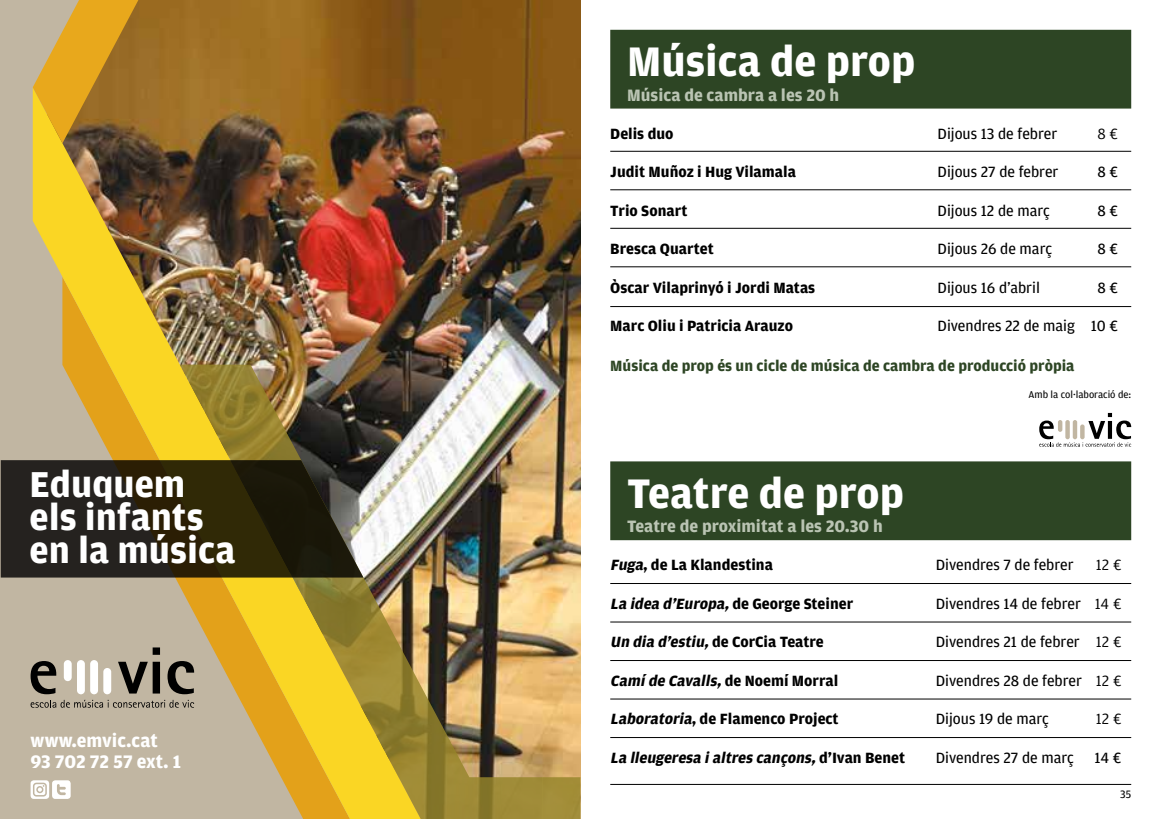
<style>
.page{position:relative;width:1161px;height:819px;background:#fff}
.page>*{position:absolute;margin:0;border:0;box-sizing:border-box;transform-origin:0 0}
.t1{font:700 43.75px "Amplitude";color:#fff}
.t2{font:700 38.15px/33.2px "Amplitude";color:#fff}
.t3{font:700 19.25px/21px "Amplitude";color:#fff}
.t4{font:700 17.5px "Amplitude";color:#bac4b3}
.t5{font:15.75px "Amplitude";color:#000}
.t6{font:700 15.75px "Amplitude";color:#000}
.t7{font:italic 700 15.75px "Amplitude";color:#000}
.t8{font:700 15.75px "Amplitude";color:#2d4524}
.t9{font:15.75px "Amplitude";color:#000}
.t10{font:11.38px "Amplitude";color:#000}
.t11{font:10.5px "Amplitude";color:#000}
.s1{font-style:italic}
.s2{font-style:normal}
.s3{font-style:inherit}
</style>
<div class="page">
<div style="left:610px;top:461px;width:521px;height:79px;background:#2d4524"></div>
<div style="left:610px;top:30px;width:521px;height:79px;background:#2d4524"></div>
<hr style="left:610px;top:151px;width:521px;height:1px;background:#000">
<hr style="left:610px;top:583px;width:521px;height:1px;background:#000">
<hr style="left:610px;top:189px;width:521px;height:1px;background:#000">
<hr style="left:610px;top:621px;width:521px;height:1px;background:#000">
<hr style="left:610px;top:228px;width:521px;height:1px;background:#000">
<hr style="left:610px;top:660px;width:521px;height:1px;background:#000">
<hr style="left:610px;top:266px;width:521px;height:1px;background:#000">
<hr style="left:610px;top:306px;width:521px;height:1px;background:#000">
<hr style="left:610px;top:698px;width:521px;height:1px;background:#000">
<hr style="left:610px;top:737px;width:521px;height:1px;background:#000">
<svg style="left:1039px;top:413px;width:92px;height:34px"></svg>
<hr style="left:1073px;top:420px;width:4px;height:19px;background:#c1b6a2;border-radius:2px">
<div style="left:1065px;top:420px;width:5px;height:19px;background:#c1b6a2;border-radius:2px"></div>
<svg style="left:1080px;top:424px;width:4px;height:15px"></svg>
<hr style="left:1058px;top:420px;width:4px;height:12px;background:#c1b6a2;border-radius:2px">
<img style="left:395px;top:0;width:185px;height:364px">
<svg style="left:0;top:0;width:395px;height:819px;background:#ad8f61"></svg>
<img style="left:33px;top:87px;width:388px;height:732px">
<svg style="left:33px;top:0;width:105px;height:143px;background:#c29433"></svg>
<img style="left:421px;top:364px;width:159px;height:455px">
<img style="left:180px;top:364px;width:241px;height:455px">
<svg style="left:31px;top:647px;width:163px;height:60px;background:#988f80"></svg>
<div style="left:90px;top:660px;width:8px;height:34px;background:#fff;border-radius:4px"></div>
<div style="left:77px;top:660px;width:8px;height:34px;background:#fff;border-radius:4px"></div>
<div style="left:103px;top:668px;width:8px;height:26px;background:#fff;border-radius:4px"></div>
<div style="left:64px;top:660px;width:8px;height:21px;background:#fff;border-radius:4px"></div>
<div style="left:31px;top:780px;width:18px;height:18px;background:#fff;border-radius:3px"></div>
<svg style="left:33px;top:780px;width:38px;height:18px"></svg>
<svg style="left:1px;top:460px;width:362px;height:117px;background:#2a2617"></svg>
<hr style="left:610px;top:784px;width:521px;height:1px;background:#000">
<h2 class="t2" style="left:30px;top:468px;width:207px">Eduquem els infants en la música</h2>
<p class="t3" style="left:31px;top:730px;width:152px">www.emvic.cat<br>93 702 72 57 ext. 1</p>
<h1 class="t1" style="left:627px;top:37px;width:290px">Música de prop</h1>
<p class="t4" style="left:627px;top:85px;width:214px">Música de cambra a les 20 h</p>
<p class="t6" style="left:610px;top:125px;width:65px">Delis duo</p>
<p class="t5" style="left:937px;top:125px;width:121px">Dijous 13 de febrer</p>
<p class="t9" style="left:1097px;top:125px;width:22px">8 €</p>
<p class="t6" style="left:610px;top:163px;width:187px">Judit Muñoz i Hug Vilamala</p>
<p class="t5" style="left:937px;top:163px;width:122px">Dijous 27 de febrer</p>
<p class="t5" style="left:1097px;top:163px;width:22px">8 €</p>
<p class="t6" style="left:610px;top:202px;width:79px">Trio Sonart</p>
<p class="t5" style="left:937px;top:202px;width:114px">Dijous 12 de març</p>
<p class="t5" style="left:1097px;top:202px;width:22px">8 €</p>
<p class="t6" style="left:610px;top:240px;width:105px">Bresca Quartet</p>
<p class="t5" style="left:937px;top:240px;width:116px">Dijous 26 de març</p>
<p class="t5" style="left:1097px;top:240px;width:22px">8 €</p>
<p class="t6" style="left:610px;top:279px;width:207px">Òscar Vilaprinyó i Jordi Matas</p>
<p class="t5" style="left:937px;top:279px;width:104px">Dijous 16 d’abril</p>
<p class="t5" style="left:1097px;top:279px;width:22px">8 €</p>
<p class="t6" style="left:610px;top:317px;width:184px">Marc Oliu i Patricia Arauzo</p>
<p class="t5" style="left:937px;top:317px;width:182px">Divendres 22 de maig 10 €</p>
<p class="t8" style="left:610px;top:357px;width:466px">Música de prop és un cicle de música de cambra de producció pròpia</p>
<p class="t11" style="left:1028px;top:388px;width:104px">Amb la col·laboració de:</p>
<h1 class="t1" style="left:627px;top:468px;width:278px">Teatre de prop</h1>
<p class="t4" style="left:627px;top:516px;width:257px">Teatre de proximitat a les 20.30 h</p>
<p class="t6" style="left:610px;top:556px;width:164px"><span class="s1">Fuga</span>, de La Klandestina</p>
<p class="t5" style="left:936px;top:556px;width:139px">Divendres 7 de febrer</p>
<p class="t9" style="left:1096px;top:556px;width:27px">12 €</p>
<p class="t7" style="left:610px;top:594px;width:244px">La idea d’Europa,<span class="s2">de George Steiner</span></p>
<p class="t5" style="left:936px;top:594px;width:187px">Divendres 14 de febrer <span class="s3">14 €</span></p>
<p class="t6" style="left:610px;top:633px;width:215px"><span class="s1">Un dia d’estiu,</span>de CorCia Teatre</p>
<p class="t5" style="left:936px;top:633px;width:187px">Divendres 21 de febrer <span class="s3">12 €</span></p>
<p class="t7" style="left:610px;top:671px;width:230px">Camíde Cavalls,<span class="s2">d e N o e m í M o r ra l</span></p>
<p class="t5" style="left:936px;top:671px;width:187px">Divendres 28 de febrer <span class="s3">12 €</span></p>
<p class="t6" style="left:610px;top:710px;width:230px"><span class="s1">Laboratoria</span>, de Flamenco Project</p>
<p class="t5" style="left:936px;top:710px;width:115px">Dijous 19 de març</p>
<p class="t9" style="left:1096px;top:710px;width:27px">12 €</p>
<p class="t7" style="left:610px;top:748px;width:296px">La lleugeresa ialtres cançons,<span class="s2">d ’ I v a n B e n e t</span></p>
<p class="t5" style="left:936px;top:748px;width:140px">Divendres 27 de març</p>
<p class="t5" style="left:1094px;top:748px;width:28px">14 €</p>
<p class="t10" style="left:1120px;top:788px;width:12px">35</p>
</div>
